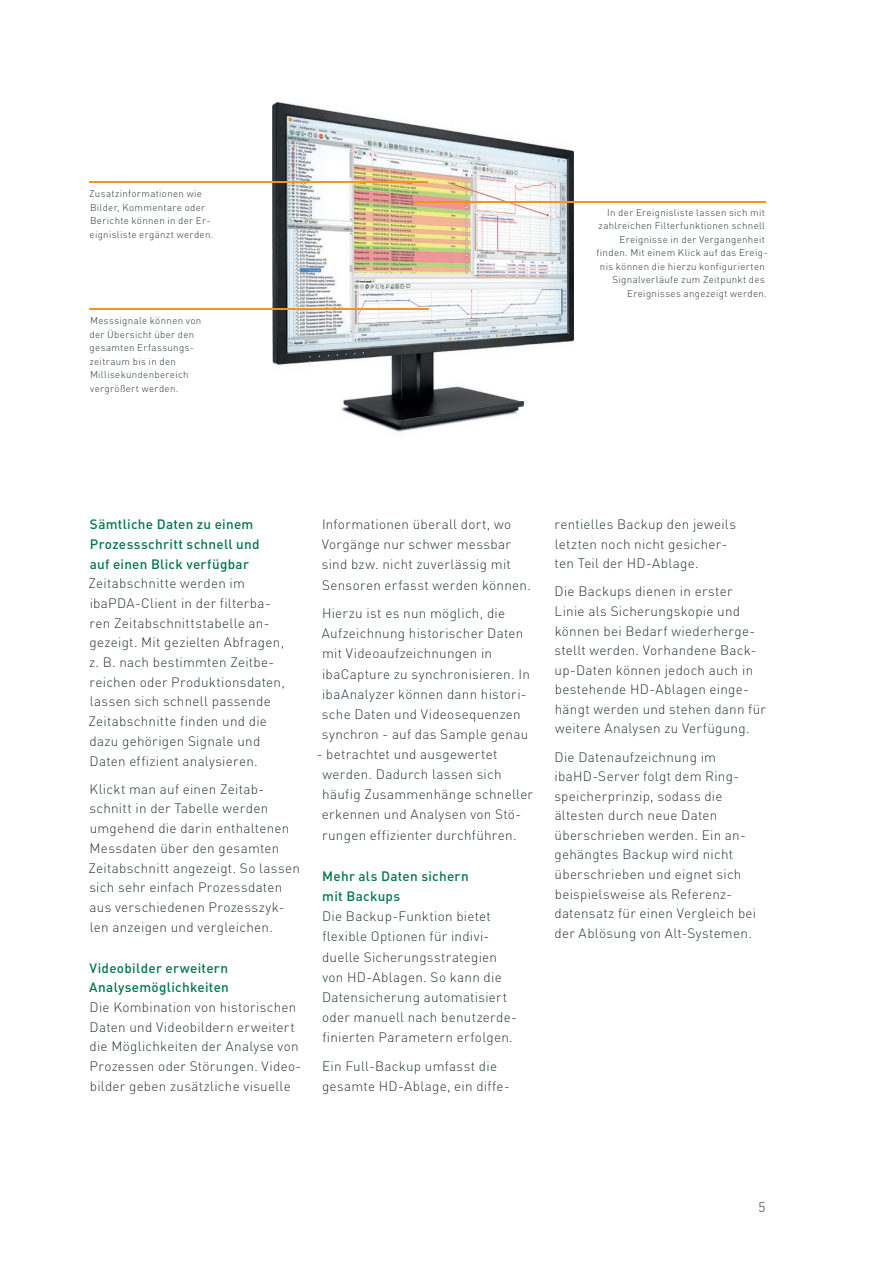
<style>
.page{position:relative;width:893px;height:1263px;background:#fff}
.page>*{position:absolute;margin:0;border:0;box-sizing:border-box;transform-origin:0 0}
.t1{font:300 13.5px/19.6px "DIN Pro";letter-spacing:.02em;color:#273638}
.t2{font:500 13.5px/19.6px "DIN Pro";letter-spacing:.02em;color:#03774e}
.t3{font:300 9.75px/13.5px "DIN Pro";letter-spacing:.035em;color:#273638}
</style>
<div class="page">
<img style="left:272px;top:101px;width:301px;height:331px">
<hr style="left:89px;top:182px;width:339px;height:1px;background:#f7931d">
<hr style="left:89px;top:308px;width:340px;height:2px;background:#f7931d">
<hr style="left:414px;top:201px;width:351px;height:2px;background:#f7931d">
<p class="t3" style="left:89px;top:187px;width:126px">Zusatzinformationen wie<br>Bilder, Kommentare oder<br>Berichte können in der Er&shy;eignisliste ergänzt werden.</p>
<p class="t3" style="left:90px;top:313px;width:113px">Messsignale können von der Übersicht über den gesamten Erfassungs&shy;zeitraum bis in den<br>Millisekundenbereich vergrößert werden.</p>
<p class="t3" style="left:596px;top:205px;width:172px;text-align:right">In der Ereignisliste lassen sich mit zahlreichen Filterfunktionen schnell Ereignisse in der Vergangenheit finden. Mit einem Klick auf das Ereig&shy;nis können die hierzu konfigurierten Signalverläufe zum Zeitpunkt des Ereignisses angezeigt werden.</p>
<p class="t2" style="left:90px;top:513px;width:171px">Sämtliche Daten zu einem<br>Prozessschritt schnell und auf einen Blick verfügbar</p>
<p class="t1" style="left:89px;top:573px;width:198px">Zeitabschnitte werden im ibaPDA-Client in der filterba&shy;ren Zeitabschnittstabelle an&shy;gezeigt. Mit gezielten Abfragen, z. B. nach bestimmten Zeitbe&shy;reichen oder Produktionsdaten, lassen sich schnell passende<br>Zeitabschnitte finden und die dazu gehörigen Signale und<br>Daten effizient analysieren.</p>
<p class="t1" style="left:89px;top:778px;width:213px">Klickt man auf einen Zeitab&shy;schnitt in der Tabelle werden umgehend die darin enthaltenen<br>Messdaten über den gesamten<br>Zeitabschnitt angezeigt. So lassen sich sehr einfach Prozessdaten aus verschiedenen Prozesszyk&shy;len anzeigen und vergleichen.</p>
<p class="t2" style="left:89px;top:957px;width:141px">Videobilder erweitern<br>Analyse möglichkeiten</p>
<p class="t1" style="left:90px;top:996px;width:213px">Die Kombination von historischen Daten und Videobildern erweitert die Möglichkeiten der Analyse von Prozessen oder Störungen. Video&shy;bilder geben zusätzliche visu elle</p>
<p class="t1" style="left:322px;top:513px;width:211px;line-height:20.1px">Informatio nen überall dort, wo<br>Vorgänge nur schwer messbar sind bzw. nicht zuverlässig mit<br>Sensoren erfasst werden können.</p>
<p class="t1" style="left:322px;top:602px;width:210px;line-height:20.1px">Hierzu ist es nun möglich, die<br>Aufzeichnung historischer Daten mit Videoaufzeichnungen in ibaCapture zu synchronisieren. In ibaAnalyzer können dann histori&shy;sche Daten und Videosequenzen synchron - auf das Sample genau</p>
<p class="t1" style="left:322px;top:743px;width:213px;line-height:20.1px;text-indent:-5px">- betrachtet und ausgewertet werden. Dadurch lassen sich häufig Zusammenhänge schneller erkennen und Analysen von Stö&shy;rungen effizienter durchführen.</p>
<p class="t2" style="left:322px;top:865px;width:148px;line-height:20.1px">Mehr als Daten sichern mit Backups</p>
<p class="t1" style="left:322px;top:905px;width:196px;line-height:20.1px">Die Backup-Funktion bietet flexible Optionen für indivi&shy;duelle Sicherungsstrategien von HD-Ablagen. So kann die<br>Datensicherung automatisiert oder manuell nach benutzerde&shy;finierten Parametern erfolgen.</p>
<p class="t1" style="left:322px;top:1055px;width:189px;line-height:20.1px">Ein Full-Backup umfasst die gesamte HD-Ablage, ein diffe-</p>
<p class="t1" style="left:554px;top:514px;width:183px">rentielles Backup den jeweils letzten noch nicht gesicher&shy;ten Teil der HD-Ablage.</p>
<p class="t1" style="left:554px;top:581px;width:213px">Die Backups dienen in erster<br>Linie als Sicherungskopie und können bei Bedarf wiederherge&shy;stellt werden. Vorhandene Back&shy;up-Daten können jedoch auch in bestehende HD-Ablagen einge&shy;hängt werden und stehen dann für weitere Analysen zu Verfügung.</p>
<p class="t1" style="left:554px;top:746px;width:203px">Die Datenaufzeichnung im ibaHD-Server folgt dem Ring&shy;speicherprinzip, sodass die ältesten durch neue Daten überschrieben werden. Ein an&shy;gehängtes Back up wird nicht überschrieben und eignet sich beispielsweise als Referenz&shy;datensatz für einen Vergleich bei der Ablösung von Alt-Systemen.</p>
<p class="t1" style="left:758px;top:1196px;width:8px">5</p>
</div>
